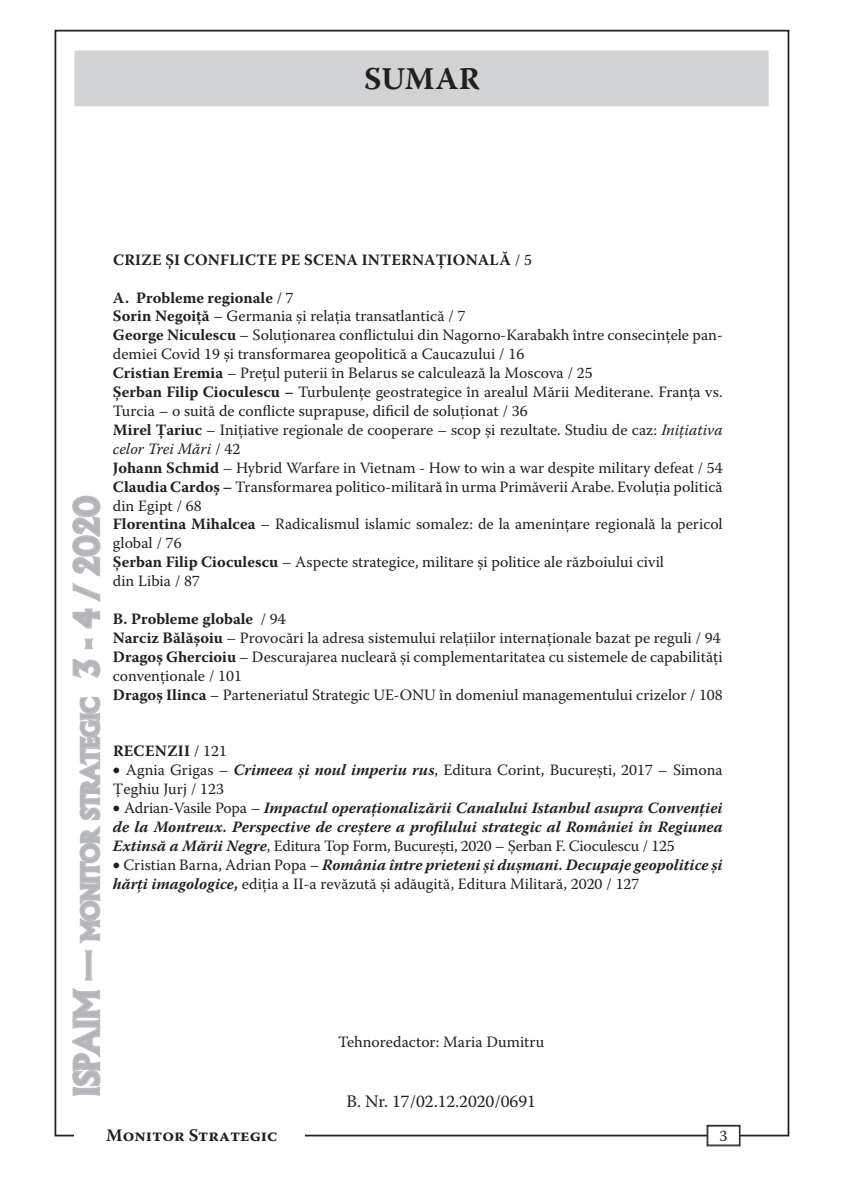
<style>
.page{position:relative;width:844px;height:1191px;background:#fff}
.page>*{position:absolute;margin:0;border:0;box-sizing:border-box;transform-origin:0 0}
.t1{font:700 31.5px "Warnock Pro";letter-spacing:.005em;color:#231f20}
.t2{font:17.5px "Warnock Pro";color:#231f20}
.t3{font:700 17.5px "Warnock Pro";color:#231f20}
.t4{font:15.75px/18.9px "Warnock Pro";color:#231f20}
.t5{font:italic 700 15.75px/18.9px "Warnock Pro";color:#231f20;text-align:justify}
.t6{font:700 15.75px "Warnock Pro";letter-spacing:.02em;color:#231f20}
.s1{font-weight:700}
.s2{font-style:italic}
.s3{font-weight:700;font-style:italic}
.s4{font-weight:400;font-style:normal}
</style>
<div class="page">
<div style="left:706px;top:1124px;width:34px;height:22px;border:1px solid #231f20"></div>
<div style="left:707px;top:1125px;width:32px;height:20px;border:1px solid #231f20"></div>
<div style="left:73px;top:49px;width:697px;height:59px;background:#d1d2d4;border:2px solid #fff"></div>
<svg style="left:72px;top:696px;width:29px;height:401px"></svg>
<svg style="left:72px;top:638px;width:29px;height:40px"></svg>
<svg style="left:72px;top:495px;width:29px;height:134px"></svg>
<h1 class="t1" style="left:364px;top:59px;width:117px">SUMAR</h1>
<p class="t6" style="left:113px;top:250px;width:83px">Crize și conflicte</p>
<p class="t6" style="left:281px;top:250px;width:35px">pe scena</p>
<p class="t6" style="left:362px;top:250px;width:12px">interna</p>
<p class="t6" style="left:435px;top:250px;width:23px">țional</p>
<p class="t4" style="left:499px;top:250px;width:34px"><span class="s1">ă</span> / 5</p>
<p class="t4" style="left:113px;top:288px;width:611px"><span class="s1">A. Probleme regionale</span> / 7<br><span class="s1">Sorin Negoiță</span> – Germania și relația transatlantică / 7<br><span class="s1">George Niculescu</span> – Soluționarea conflictului din Nagorno-Karabakh între consecințele pan&shy;demiei Covid 19 și transformarea geopolitică a Caucazului / 16<br><span class="s1">Cristian Eremia</span> – Prețul puterii în Belarus se calculează la Moscova / 25<br><span class="s1">Șerban Filip Cioculescu –</span> Turbulențe geostrategice în arealul Mării Mediterane. Franța vs.<br>Turcia – o suită de conflicte suprapuse, dificil de soluționat / 36<br><span class="s1">Mirel Țariuc</span> – Inițiative regionale de cooperare – scop și rezultate. Studiu de caz: <span class="s2">Inițiativa celor Trei Mări</span> / 42<br><span class="s1">Johann Schmid</span> – Hybrid Warfare in Vietnam - How to win a war despite military defeat / 54<br><span class="s1">Claudia Cardoș –</span> Transformarea politico-militară în urma Primăverii Arabe. Evoluția politică din Egipt / 68<br><span class="s1">Florentina Mihalcea</span> – Radicalismul islamic somalez: de la amenințare regională la pericol global / 76<br><span class="s1">Șerban Filip Cioculescu</span> – Aspecte strategice, militare și politice ale războiului civil<br>din Libia / 87</p>
<p class="t4" style="left:113px;top:609px;width:611px"><span class="s1">B. Probleme globale</span> / 94<br><span class="s1">Narciz Bălășoiu</span> – Provocări la adresa sistemului relațiilor internaționale bazat pe reguli / 94<br><span class="s1">Dragoș Ghercioiu</span> – Descurajarea nucleară și complementaritatea cu sistemele de capabilități convenționale / 101<br><span class="s1">Dragoș Ilinca</span> – Parteneriatul Strategic UE-ONU</p>
<p class="t4" style="left:439px;top:684px;width:285px">în domeniul managementului crizelor / 108</p>
<p class="t6" style="left:113px;top:741px;width:23px">Recen</p>
<p class="t4" style="left:167px;top:741px;width:61px"><span class="s1">zii</span> / 121</p>
<p class="t4" style="left:113px;top:760px;width:611px">• Agnia Grigas – <span class="s3">Crimeea și noul imperiu rus</span>, Editura Corint, București, 2017 – Simona<br>Țeghiu Jurj / 123</p>
<p class="t5" style="left:113px;top:798px;width:611px">• <span class="s4">Adrian-Vasile Popa –</span> Impactul operaționalizării Canalului Istanbul asupra Convenției de la Montreux. Perspective de creștere a profilului strategic al României în Regiunea Extinsă a Mării Negre<span class="s4">, Editura Top Form, București, 2020 – Șerban F. Cioculescu / 125</span></p>
<p class="t4" style="left:113px;top:855px;width:611px">• Cristian Barna, Adrian Popa – <span class="s3">România între prieteni şi duşmani. Decupaje geopolitice și hărți imagologice,</span> ediția a II-a revăzută și adăugită, Editura Militară, 2020 / 127</p>
<p class="t4" style="left:338px;top:1032px;width:207px">Tehnoredactor: Maria Dumitru</p>
<p class="t2" style="left:346px;top:1090px;width:191px">B. Nr. 17/02.12.2020/0691</p>
<p class="t3" style="left:106px;top:1124px;width:173px">Monitor Strategic</p>
<p class="t4" style="left:719px;top:1126px;width:9px">3</p>
</div>
